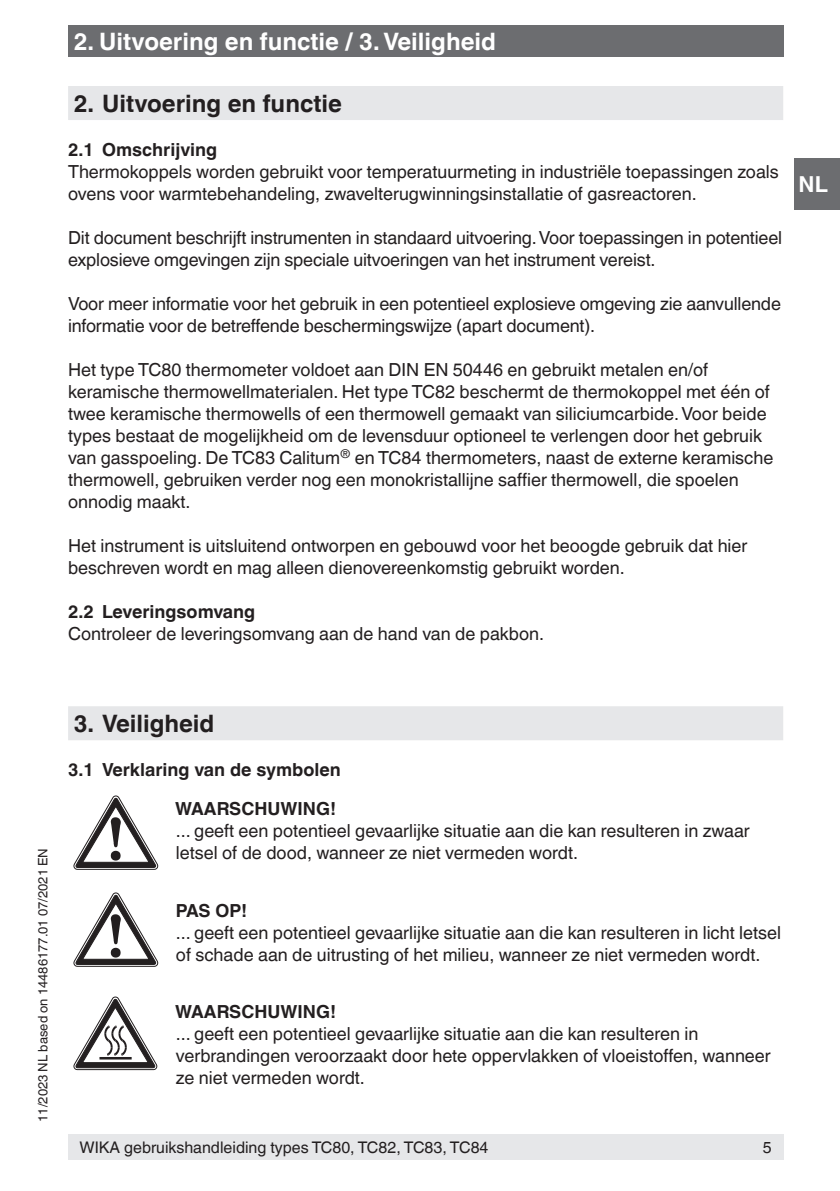
<style>
.page{position:relative;width:840px;height:1191px;background:#fff}
.page>*{position:absolute;margin:0;border:0;box-sizing:border-box;transform-origin:0 0}
.t1{font:700 24px "Helvetica World";color:#fff}
.t2{font:700 24px "Helvetica World";color:#231f20}
.t3{font:700 22px "Helvetica World";color:#fff}
.t4{font:18px/22px "Helvetica World";color:#231f20}
.t5{font:700 18px "Helvetica World";color:#231f20}
.t6{font:16px "Helvetica World";color:#231f20}
.t7{font:13px "Helvetica World";color:#231f20}
</style>
<div class="page">
<div style="left:68px;top:26px;width:714px;height:31px;background:#6c6d70"></div>
<div style="left:794px;top:159px;width:45px;height:51px;background:#6c6d70"></div>
<div style="left:68px;top:1134px;width:714px;height:25px;background:#e6e7e9"></div>
<div style="left:68px;top:86px;width:714px;height:34px;background:#e6e7e9"></div>
<div style="left:68px;top:706px;width:714px;height:34px;background:#e6e7e9"></div>
<svg style="left:74px;top:796px;width:84px;height:73px"></svg>
<svg style="left:74px;top:892px;width:84px;height:74px"></svg>
<svg style="left:74px;top:996px;width:83px;height:73px"></svg>
<h1 class="t1" style="left:74px;top:27px;width:423px">2. Uitvoering en functie / 3. Veiligheid</h1>
<h1 class="t2" style="left:74px;top:89px;width:269px">2. Uitvoering en functie</h1>
<p class="t5" style="left:68px;top:139px;width:151px">2.1 Omschrijving</p>
<p class="t4" style="left:68px;top:160px;width:712px">Thermokoppels worden gebruikt voor temperatuurmeting in industriële toepassingen zoals ovens voor warmtebehandeling, zwavelterugwinningsinstallatie of gasreactoren.</p>
<p class="t4" style="left:68px;top:226px;width:715px">Dit document beschrijft instrumenten in standaard uitvoering. Voor toepassingen in potentieel explosieve omgevingen zijn speciale uitvoeringen van het instrument vereist.</p>
<p class="t4" style="left:68px;top:292px;width:714px">Voor meer informatie voor het gebruik in een potentieel explosieve omgeving zie aanvullende informatie voor de betreffende beschermingswijze (apart document).</p>
<p class="t4" style="left:68px;top:358px;width:706px">Het type TC80 thermometer voldoet aan DIN EN 50446 en gebruikt metalen en/of keramische thermowellmaterialen. Het type TC82 beschermt de thermokoppel met één of twee keramische thermowells of een thermowell gemaakt van siliciumcarbide. Voor beide types bestaat de mogelijkheid om de levensduur optioneel te verlengen door het gebruik van gasspoeling. De TC83 Calitum<sup>®</sup> en TC84 thermometers, naast de externe keramische thermowell, gebruiken verder nog een monokristallijne saffier thermowell, die spoelen onnodig maakt.</p>
<p class="t4" style="left:68px;top:534px;width:680px">Het instrument is uitsluitend ontworpen en gebouwd voor het beoogde gebruik dat hier beschreven wordt en mag alleen dienovereenkomstig gebruikt worden.</p>
<p class="t5" style="left:68px;top:601px;width:188px">2.2 Leveringsomvang</p>
<p class="t4" style="left:68px;top:622px;width:477px">Controleer de leveringsomvang aan de hand van de pakbon.</p>
<p class="t3" style="left:798px;top:172px;width:31px">NL</p>
<p class="t7" style="left:35px;top:1121px;width:275px;rotate:-90deg">11/2023 NL based on 14486177.01 07/2021 EN</p>
<h1 class="t2" style="left:74px;top:709px;width:142px">3. Veiligheid</h1>
<p class="t5" style="left:68px;top:759px;width:274px">3.1 Verklaring van de symbolen</p>
<p class="t5" style="left:175px;top:798px;width:162px">WAARSCHUWING!</p>
<p class="t4" style="left:176px;top:820px;width:575px">... geeft een potentieel gevaarlijke situatie aan die kan resulteren in zwaar letsel of de dood, wanneer ze niet vermeden wordt.</p>
<p class="t5" style="left:176px;top:900px;width:73px">PAS OP!</p>
<p class="t4" style="left:176px;top:921px;width:606px">... geeft een potentieel gevaarlijke situatie aan die kan resulteren in licht letsel of schade aan de uitrusting of het milieu, wanneer ze niet vermeden wordt.</p>
<p class="t5" style="left:175px;top:1001px;width:162px">WAARSCHUWING!</p>
<p class="t4" style="left:176px;top:1022px;width:596px">... geeft een potentieel gevaarlijke situatie aan die kan resulteren in verbrandingen veroorzaakt door hete oppervlakken of vloeistoffen, wanneer ze niet vermeden wordt.</p>
<p class="t6" style="left:79px;top:1137px;width:410px">WIKA gebruikshandleiding types TC80, TC82, TC83, TC84</p>
<p class="t6" style="left:762px;top:1137px;width:10px">5</p>
</div>
